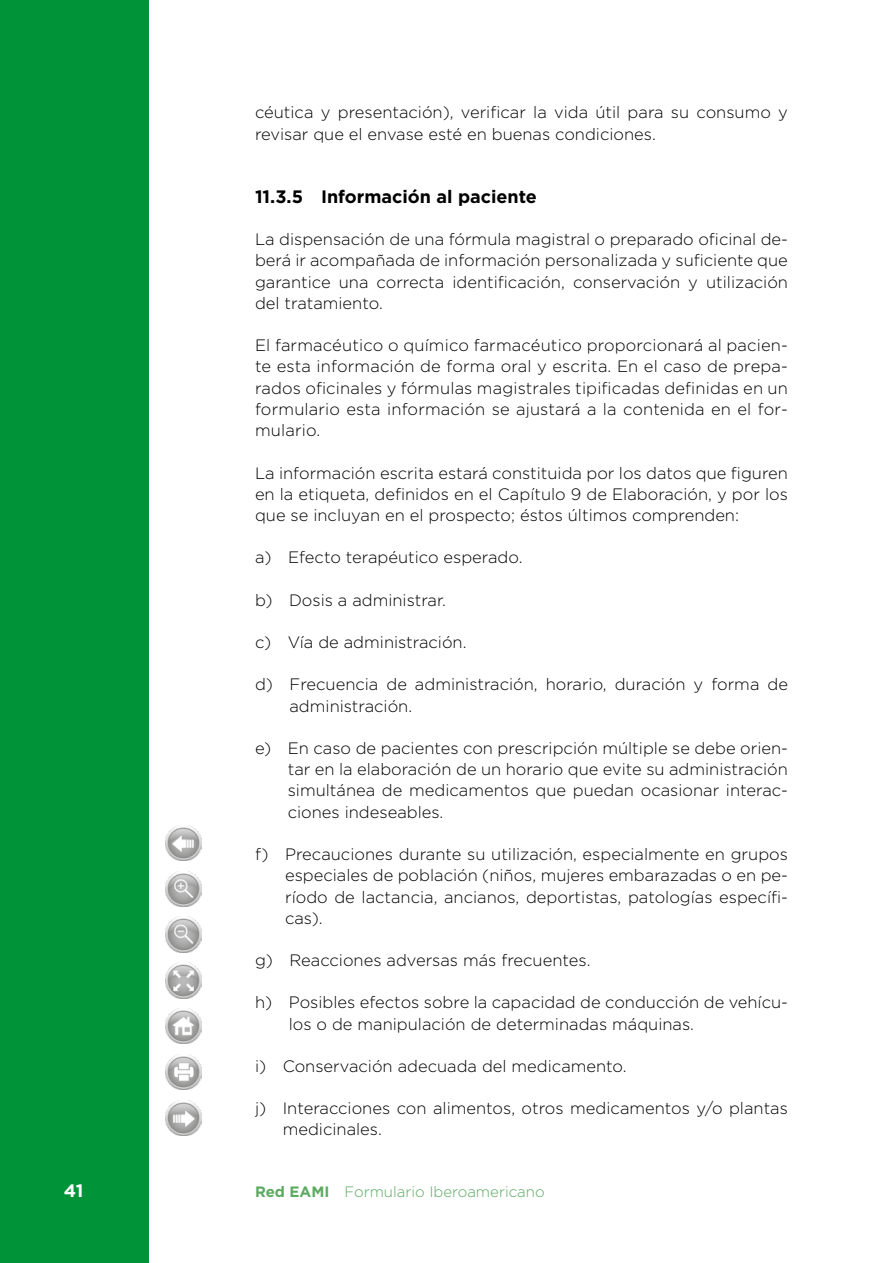
<style>
.page{position:relative;width:893px;height:1263px;background:#fff}
.page>*{position:absolute;margin:0;border:0;box-sizing:border-box;transform-origin:0 0}
.GENERAL-NIVEL-3{font:700 18px "Gotham";color:#000}
.t1{font:700 18px "Gotham";color:#fff}
.GENERAL-PARRAFO-1{font:300 16.5px/21.3px "Gotham";color:#000;text-align:justify}
.t2{font:300 15px "Gotham";color:#5baa60}
.s1{font-weight:700}
</style>
<div class="page">
<div style="left:0;top:0;width:149px;height:1263px;background:#009337"></div>
<img style="left:166px;top:825px;width:35px;height:36px">
<img style="left:166px;top:871px;width:35px;height:35px">
<img style="left:166px;top:917px;width:35px;height:35px">
<img style="left:166px;top:962px;width:35px;height:36px">
<img style="left:166px;top:1008px;width:35px;height:36px">
<img style="left:166px;top:1054px;width:35px;height:36px">
<img style="left:166px;top:1100px;width:35px;height:35px">
<p class="GENERAL-PARRAFO-1" style="left:255px;top:101px;width:534px">céutica y presentación), verificar la vida útil para su consumo y revisar que el envase esté en buenas condiciones.</p>
<p class="GENERAL-NIVEL-3" style="left:255px;top:184px;width:283px">11.3.5 Información al paciente</p>
<p class="GENERAL-PARRAFO-1" style="left:255px;top:228px;width:534px">La dispensación de una fórmula magistral o preparado oficinal de&shy;berá ir acompañada de información personalizada y suficiente que garantice una correcta identificación, conservación y utilización del tratamiento.</p>
<p class="GENERAL-PARRAFO-1" style="left:255px;top:334px;width:534px">El farmacéutico o químico farmacéutico proporcionará al pacien&shy;te esta información de forma oral y escrita. En el caso de prepa&shy;rados oficinales y fórmulas magistrales tipificadas definidas en un formulario esta información se ajustará a la contenida en el for&shy;mulario.</p>
<p class="GENERAL-PARRAFO-1" style="left:255px;top:462px;width:534px">La información escrita estará constituida por los datos que figuren en la etiqueta, definidos en el Capítulo 9 de Elaboración, y por los que se incluyan en el prospecto; éstos últimos comprenden:</p>
<p class="GENERAL-PARRAFO-1" style="left:255px;top:546px;width:269px">a) Efecto terapéutico esperado.</p>
<p class="GENERAL-PARRAFO-1" style="left:255px;top:589px;width:192px">b) Dosis a administrar.</p>
<p class="GENERAL-PARRAFO-1" style="left:255px;top:631px;width:213px">c) Vía de administración.</p>
<p class="GENERAL-PARRAFO-1" style="left:289px;top:673px;width:500px;text-indent:-34px">d) Frecuencia de administración, horario, duración y forma de administración.</p>
<p class="GENERAL-PARRAFO-1" style="left:288px;top:737px;width:502px;text-indent:-33px">e) En caso de pacientes con prescripción múltiple se debe orien&shy;tar en la elaboración de un horario que evite su administración simultánea de medicamentos que puedan ocasionar interac&shy;ciones indeseables.</p>
<p class="GENERAL-PARRAFO-1" style="left:285px;top:843px;width:504px;text-indent:-30px">f) Precauciones durante su utilización, especialmente en grupos especiales de población (niños, mujeres embarazadas o en pe&shy;ríodo de lactancia, ancianos, deportistas, patologías específi&shy;cas).</p>
<p class="GENERAL-PARRAFO-1" style="left:255px;top:949px;width:337px">g) Reacciones adversas más frecuentes.</p>
<p class="GENERAL-PARRAFO-1" style="left:289px;top:991px;width:501px;text-indent:-34px">h) Posibles efectos sobre la capacidad de conducción de vehícu&shy;los o de manipulación de determinadas máquinas.</p>
<p class="GENERAL-PARRAFO-1" style="left:255px;top:1055px;width:373px">i) Conservación adecuada del medicamento.</p>
<p class="GENERAL-PARRAFO-1" style="left:283px;top:1097px;width:507px;text-indent:-28px">j) Interacciones con alimentos, otros medicamentos y/o plantas medicinales.</p>
<p class="t1" style="left:64px;top:1178px;width:21px">41</p>
<p class="t2" style="left:255px;top:1182px;width:291px"><span class="s1">Red EAMI</span> Formulario Iberoamericano</p>
</div>
